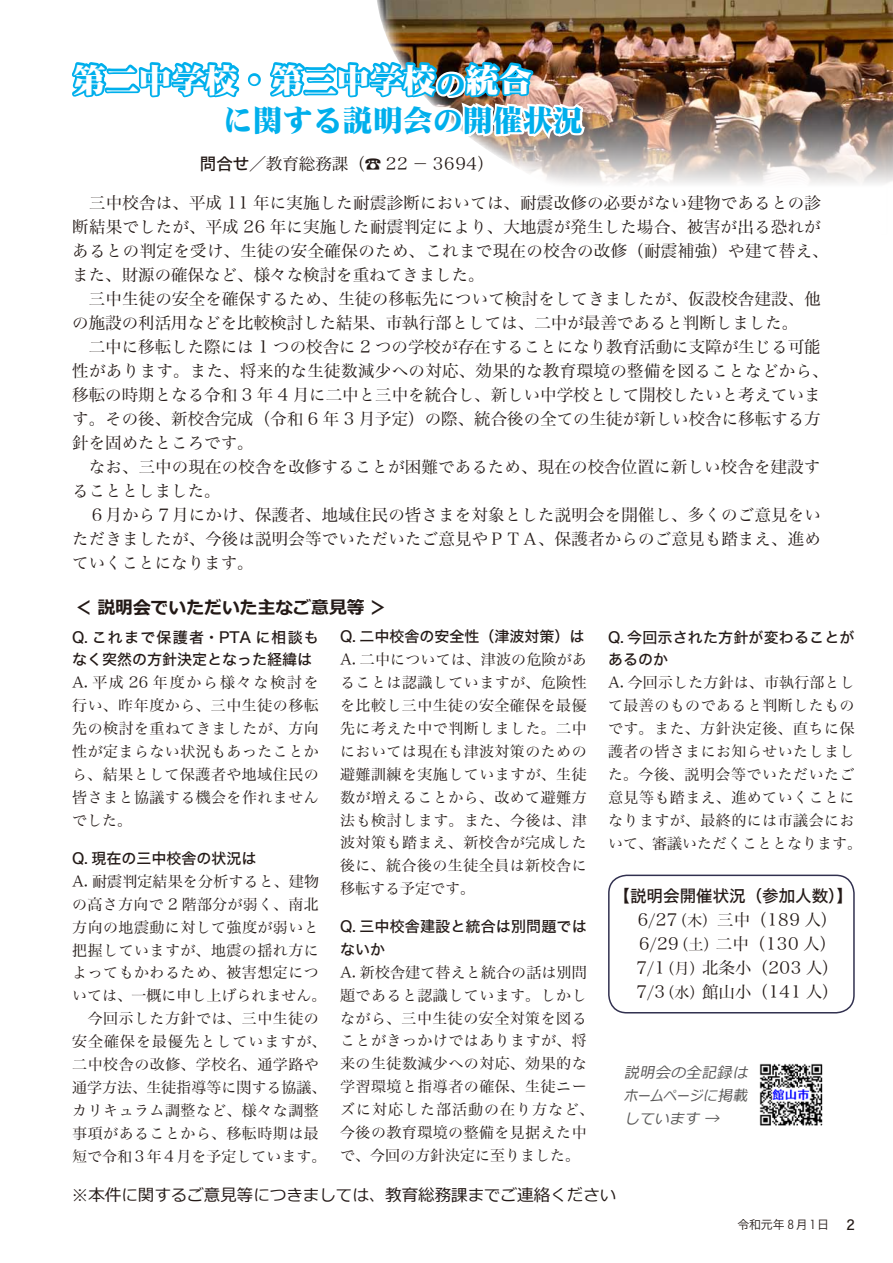
<style>
.page{position:relative;width:893px;height:1263px;background:#fff}
.page>*{position:absolute;margin:0;border:0;box-sizing:border-box;transform-origin:0 0}
.t1{font:33px "DF Mincho G UB WIN RKSJ H";color:#fff}
.t2{font:30px "DF Mincho G UB WIN RKSJ H";color:#00afec}
.t3{font:700 17.85px "Meiryo";color:#231916}
.t4{font:16.5px/24px "Hiragino Min W3 90 msp RKSJ H";letter-spacing:.01em;color:#231916}
.t5{font:16.5px "Meiryo";color:#231916}
.t6{font:16.5px "Hiragino Kaku W5 90 msp RKSJ H";color:#231916}
.t7{font:15px/23px "Hiragino Min W3 90 msp RKSJ H";letter-spacing:.03em;color:#231916}
.t8{font:italic 15px/23px "Meiryo";color:#595857;text-align:justify}
.t9{font:15px "Hiragino Min W3 90 msp RKSJ H";color:#231916}
.t10{font:13.5px "Hiragino Kaku W5 90 msp RKSJ H";color:#231916;scale:.9 1}
.t11{font:12px "Hiragino Kaku W3 90 ms RKSJ H";letter-spacing:.13em;color:#231916}
.s1{font-family:"Hiragino Kaku W5 90 msp RKSJ H"}
.s2{font-family:"Koz Min Pr 6 N"}
.s3{font-size:15px}
</style>
<div class="page">
<img style="left:479px;top:0;width:414px;height:184px">
<img style="left:759px;top:1063px;width:64px;height:63px">
<img style="left:71px;top:0;width:516px;height:144px">
<div style="left:608px;top:874px;width:247px;height:139px;border:2px solid #31304f;border-radius:18px"></div>
<svg style="left:479px;top:164px;width:344px;height:20px"></svg>
<p class="t1" style="left:73px;top:63px;width:460px">第二中学校・第三中学校<sub>の</sub>統合</p>
<p class="t2" style="left:73px;top:105px;width:511px">　　　　　に関する説明会の開催状況</p>
<p class="t4" style="left:200px;top:153px;width:295px"><span class="s1">問合せ</span>／教育総務課)<span class="s2">☎</span> 22 － 3694(</p>
<p class="t4" style="left:72px;top:191px;width:758px">　三中校舎は、平成 11 年に実施した耐震診断においては、耐震改修の必要がない建物であるとの診断結果でしたが、平成 26 年に実施した耐震判定により、大地震が発生した場合、被害が出る恐れがあるとの判定を受け、生徒の安全確保のため、これまで現在の校舎の改修（耐震補強）や建て替え、また、財源の確保など、様々な検討を重ねてきました。<br>　三中生徒の安全を確保するため、生徒の移転先について検討をしてきましたが、仮設校舎建設、他の施設の利活用などを比較検討した結果、市執行部としては、二中が最善であると判断しました。<br>　二中に移転した際には 1 つの校舎に 2 つの学校が存在することになり教育活動に支障が生じる可能性があります。また、将来的な生徒数減少への対応、効果的な教育環境の整備を図ることなどから、移転の時期となる令和 3 年 4 月に二中と三中を統合し、新しい中学校として開校したいと考えています。その後、新校舎完成（令和 6 年 3 月予定）の際、統合後の全ての生徒が新しい校舎に移転する方針を固めたところです。<br>　なお、三中の現在の校舎を改修することが困難であるため、現在の校舎位置に新しい校舎を建設することとしました。<br>　６月から７月にかけ、保護者、地域住民の皆さまを対象とした説明会を開催し、多くのご意見をいただきましたが、今後は説明会等でいただいたご意見やＰＴＡ、保護者からのご意見も踏まえ、進めていくことになります。</p>
<p class="t3" style="left:74px;top:595px;width:316px">＜説明会でいただいた主なご意見等 &lt;</p>
<p class="t7" style="left:340px;top:626px;width:248px"><span class="s1">Q. 二中校舎の安全性（津波対策）は<br></span>A. 二中については、津波の危険があることは認識していますが、危険性を比較し三中生徒の安全確保を最優先に考えた中で判断しました。二中においては現在も津波対策のための避難訓練を実施していますが、生徒数が増えることから、改めて避難方法も検討します。また、今後は、津波対策も踏まえ、新校舎が完成した後に、統合後の生徒全員は新校舎に</p>
<p class="t7" style="left:72px;top:626px;width:248px"><span class="s1">Q. これまで保護者・PTA に相談もなく突然の方針決定となった経緯は<br></span>A. 平成 26 年度から様々な検討を行い、昨年度から、三中生徒の移転先の検討を重ねてきましたが、方向性が定まらない状況もあったことから、結果として保護者や地域住民の皆さまと協議する機会を作れませんでした。</p>
<p class="t7" style="left:608px;top:626px;width:256px"><span class="s1">Q. 今回示された方針が変わることがあるのか<br></span>A. 今回示した方針は、市執行部として最善のものであると判断したものです。また、方針決定後、直ちに保護者の皆さまにお知らせいたしました。今後、説明会等でいただいたご意見等も踏まえ、進めていくことになりますが、最終的には市議会において、審議いただくこととなります。</p>
<p class="t7" style="left:72px;top:847px;width:256px"><span class="s1">Q. 現在の三中校舎の状況は<br></span>A. 耐震判定結果を分析すると、建物の高さ方向で 2 階部分が弱く、南北方向の地震動に対して強度が弱いと把握していますが、地震の揺れ方によってもかわるため、被害想定については、一概に申し上げられません。　今回示した方針では、三中生徒の安全確保を最優先としていますが、二中校舎の改修、学校名、通学路や通学方法、生徒指導等に関する協議、カリキュラム調整など、様々な調整事項があることから、移転時期は最短で令和3年4月を予定しています。</p>
<p class="t9" style="left:340px;top:881px;width:136px">移転する予定です。</p>
<p class="t6" style="left:614px;top:888px;width:241px">【説明会開催状況（参加人数【(</p>
<p class="t4" style="left:672px;top:909px;width:167px"><span class="s3">（木）</span>三中（189 人(</p>
<p class="t4" style="left:637px;top:909px;width:42px">6/27</p>
<p class="t7" style="left:340px;top:915px;width:256px"><span class="s1">Q. 三中校舎建設と統合は別問題ではないか<br></span>A. 新校舎建て替えと統合の話は別問題であると認識しています。しかしながら、三中生徒の安全対策を図ることがきっかけではありますが、将来の生徒数減少への対応、効果的な学習環境と指導者の確保、生徒ニーズに対応した部活動の在り方など、今後の教育環境の整備を見据えた中で、今回の方針決定に至りました。</p>
<p class="t4" style="left:716px;top:933px;width:122px">二中（130 人(</p>
<p class="t7" style="left:673px;top:933px;width:46px">（土）</p>
<p class="t4" style="left:639px;top:933px;width:42px">6/29</p>
<p class="t4" style="left:702px;top:957px;width:138px">北条小（203 人(</p>
<p class="t7" style="left:660px;top:957px;width:46px">（月）</p>
<p class="t4" style="left:636px;top:957px;width:31px">7/1</p>
<p class="t4" style="left:702px;top:981px;width:138px">館山小（141 人(</p>
<p class="t7" style="left:660px;top:981px;width:46px">（水）</p>
<p class="t4" style="left:636px;top:981px;width:31px">7/3</p>
<p class="t8" style="left:624px;top:1062px;width:129px">説明会の全記録はホームページに掲載しています →</p>
<p class="t5" style="left:72px;top:1183px;width:546px">※本件に関するご意見等につきましては、教育総務課までご連絡ください</p>
<p class="t11" style="left:737px;top:1218px;width:93px">令和元年8月1日</p>
<p class="t10" style="left:846px;top:1218px;width:11px">2</p>
</div>
